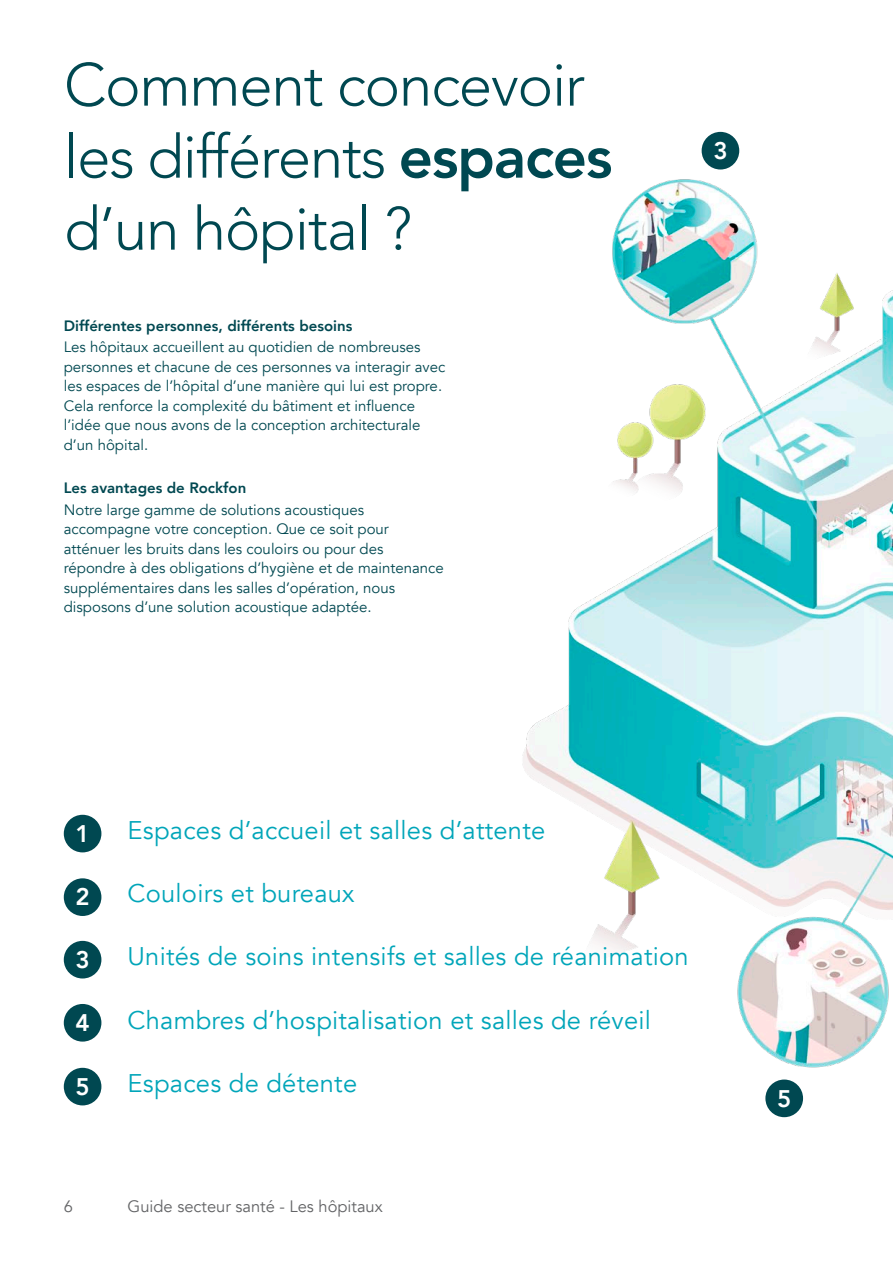
<style>
.page{position:relative;width:893px;height:1263px;background:#fff}
.page>*{position:absolute;margin:0;border:0;box-sizing:border-box;transform-origin:0 0}
.t1{font:300 60px/72px "Avenir";letter-spacing:-.02em;color:#004851}
.t2{font:25.5px "Avenir";letter-spacing:.01em;color:#00a5b9}
.t3{font:800 24px "Avenir";color:#fff}
.t4{font:16.5px "Avenir";color:#636466}
.t5{font:15px/19.5px "Avenir";color:#004851}
.t6{font:800 15px "Avenir";color:#004851}
.s1{font-weight:800}
</style>
<div class="page">
<img style="left:522px;top:131px;width:371px;height:987px">
<div style="left:64px;top:815px;width:37px;height:37px;background:#004851;border-radius:50%"></div>
<div style="left:64px;top:878px;width:37px;height:38px;background:#004851;border-radius:50%"></div>
<div style="left:64px;top:941px;width:37px;height:37px;background:#004851;border-radius:50%"></div>
<div style="left:702px;top:132px;width:37px;height:38px;background:#004851;border-radius:50%"></div>
<div style="left:64px;top:1004px;width:37px;height:37px;background:#004851;border-radius:50%"></div>
<div style="left:64px;top:1068px;width:37px;height:37px;background:#004851;border-radius:50%"></div>
<div style="left:765px;top:1079px;width:38px;height:38px;background:#004851;border-radius:50%"></div>
<h1 class="t1" style="left:64px;top:49px;width:550px">Comment concevoir les différents <span class="s1">espaces </span>d’un hôpital ?</h1>
<p class="t6" style="left:64px;top:314px;width:290px">Différentes personnes, différents besoins</p>
<p class="t5" style="left:64px;top:338px;width:383px">Les hôpitaux accueillent au quotidien de nombreuses personnes et chacune de ces personnes va interagir avec les espaces de l’hôpital d’une manière qui lui est propre.<br>Cela renforce la complexité du bâtiment et influence l’idée que nous avons de la conception architecturale d’un hôpital.</p>
<p class="t6" style="left:64px;top:476px;width:184px">Les avantages de Rockfon</p>
<p class="t5" style="left:64px;top:500px;width:382px">Notre large gamme de solutions acoustiques accompagne votre conception. Que ce soit pour atténuer les bruits dans les couloirs ou pour des répondre à des obligations d’hygiène et de maintenance supplémentaires dans les salles d’opération, nous disposons d’une solution acoustique adaptée.</p>
<h3 class="t3" style="left:713px;top:132px;width:16px">3</h3>
<h3 class="t3" style="left:75px;top:815px;width:16px">1</h3>
<h3 class="t3" style="left:75px;top:878px;width:16px">2</h3>
<h3 class="t3" style="left:75px;top:941px;width:16px">3</h3>
<h3 class="t3" style="left:75px;top:1004px;width:16px">4</h3>
<h3 class="t3" style="left:75px;top:1068px;width:16px">5</h3>
<h2 class="t2" style="left:128px;top:815px;width:419px">Espaces d’accueil et salles d’attente</h2>
<h2 class="t2" style="left:128px;top:878px;width:229px">Couloirs et bureaux</h2>
<h2 class="t2" style="left:128px;top:941px;width:563px">Unités de soins intensifs et salles de réanimation</h2>
<h2 class="t2" style="left:128px;top:1004px;width:525px">Chambres d’hospitalisation et salles de réveil</h2>
<h2 class="t2" style="left:128px;top:1067px;width:231px">Espaces de détente</h2>
<p class="t4" style="left:64px;top:1196px;width:11px">6</p>
<p class="t4" style="left:128px;top:1196px;width:257px">Guide secteur santé - Les hôpitaux</p>
<h3 class="t3" style="left:777px;top:1079px;width:16px">5</h3>
</div>
